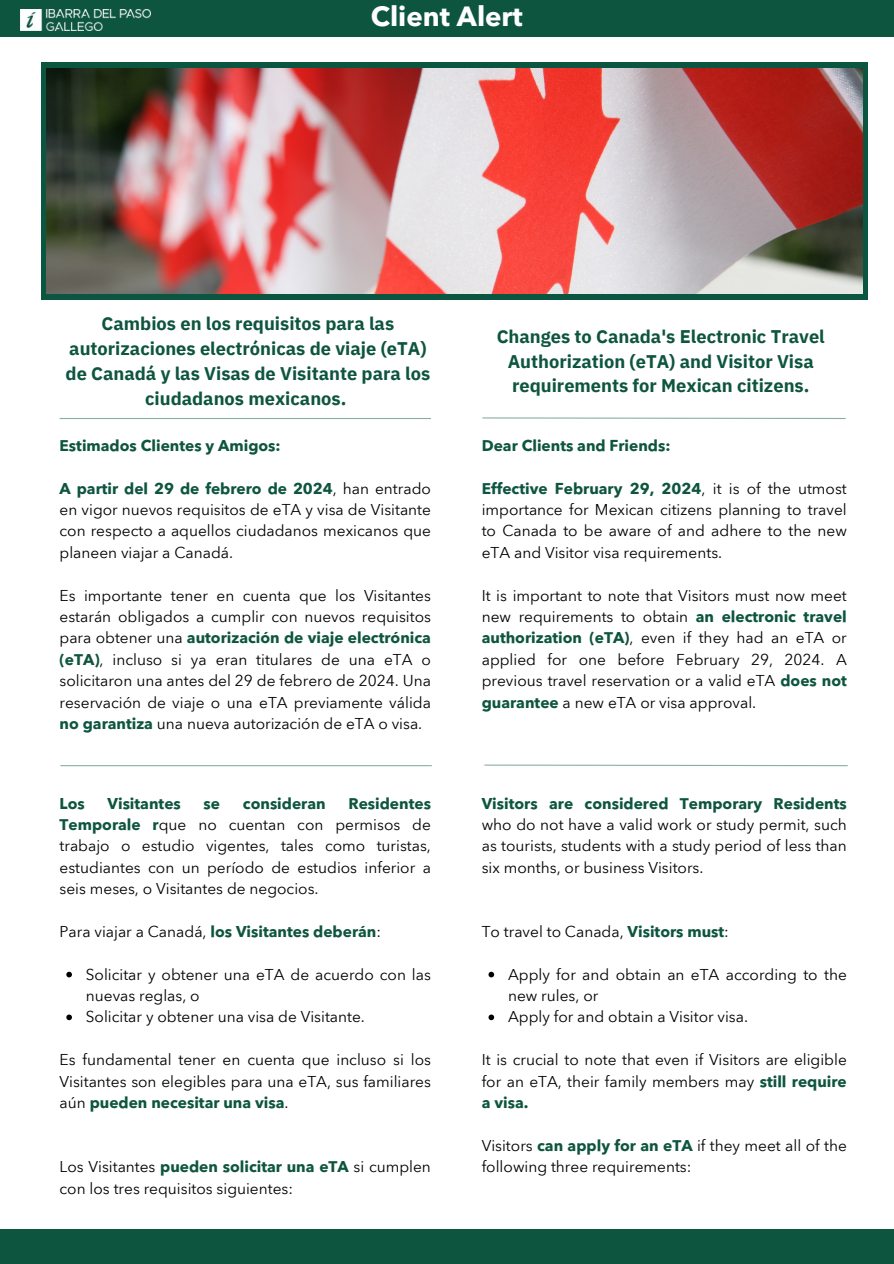
<style>
.page{position:relative;width:894px;height:1264px;background:#fff}
.page>*{position:absolute;margin:0;border:0;box-sizing:border-box;transform-origin:0 0}
.t1{font:700 27.6px "Avenir Next LT Pro";color:#fff}
.t2{font:700 18.3px/24.8px "IBM Plex Sans";color:#0e5540;text-align:center}
.t3{font:15.45px/21.3px "Avenir Next Thai Modern";color:#000;text-align:justify}
.t4{font:700 15.45px "Avenir Next Thai Modern";color:#0e5540}
.s1{font-weight:700;color:#0e5540}
.s2{font-weight:400;color:#000}
</style>
<div class="page">
<div style="left:0;top:0;width:893px;height:36px;background:#0e5540"></div>
<img style="left:20px;top:9px;width:131px;height:22px">
<div style="left:0;top:1228px;width:893px;height:35px;background:#0e5540"></div>
<div style="left:41px;top:63px;width:825px;height:237px;background:#0b5641"></div>
<svg style="left:484px;top:764px;width:364px;height:2px"></svg>
<hr style="left:60px;top:765px;width:371px;height:1px;background:#0b5641">
<svg style="left:482px;top:417px;width:364px;height:2px"></svg>
<hr style="left:60px;top:418px;width:371px;height:1px;background:#0b5641">
<img style="left:46px;top:69px;width:816px;height:225px">
<svg style="left:66px;top:971px;width:6px;height:6px"></svg>
<svg style="left:66px;top:1014px;width:6px;height:6px"></svg>
<svg style="left:488px;top:971px;width:6px;height:6px"></svg>
<svg style="left:488px;top:1014px;width:6px;height:6px"></svg>
<h2 class="t1" style="left:371px;top:5px;width:153px">Client Alert</h2>
<h2 class="t2" style="left:66px;top:311px;width:366px">Cambios en los requisitos para las autorizaciones electrónicas de viaje (eTA) de Canadá y las Visas de Visitante para los ciudadanos mexicanos.</h2>
<h3 class="t4" style="left:60px;top:433px;width:222px">Estimados Clientes y Amigos:</h3>
<p class="t3" style="left:60px;top:477px;width:373px"><span class="s1">A partir del 29 de febrero de 2024</span>, han entrado en vigor nuevos requisitos de eTA y visa de Visitante con respecto a aquellos ciudadanos mexicanos que planeen viajar a Canadá.</p>
<p class="t3" style="left:60px;top:584px;width:373px">Es importante tener en cuenta que los Visitantes estarán obligados a cumplir con nuevos requisitos para obtener una <span class="s1">autorización de viaje electrónica (eTA)</span>, incluso si ya eran titulares de una eTA o solicitaron una antes del 29 de febrero de 2024. Una reservación de viaje o una eTA previamente válida <span class="s1">no garantiza</span> una nueva autorización de eTA o visa.</p>
<p class="t3" style="left:60px;top:791px;width:373px;text-indent:289px"><span class="s1">Residentes Temporale r</span>que no cuentan con permisos de trabajo o estudio vigentes, tales como turistas, estudiantes con un período de estudios inferior a seis meses, o Visitantes de negocios.</p>
<p class="t4" style="left:60px;top:919px;width:323px"><span class="s2">Para viajar a Canadá,</span> los Visitantes deberán<span class="s2">:</span></p>
<p class="t3" style="left:86px;top:962px;width:346px">Solicitar y obtener una eTA de acuerdo con las nuevas reglas, o</p>
<p class="t3" style="left:86px;top:1005px;width:280px">Solicitar y obtener una visa de Visitante.</p>
<p class="t3" style="left:60px;top:1048px;width:373px">Es fundamental tener en cuenta que incluso si los Visitantes son elegibles para una eTA, sus familiares aún <span class="s1">pueden necesitar una visa</span>.</p>
<p class="t4" style="left:60px;top:791px;width:27px">Los</p>
<p class="t4" style="left:107px;top:791px;width:75px">Visitantes</p>
<p class="t4" style="left:203px;top:791px;width:18px">se</p>
<p class="t4" style="left:243px;top:791px;width:84px">consideran</p>
<p class="t3" style="left:60px;top:1155px;width:373px">Los Visitantes <span class="s1">pueden solicitar una eTA</span> si cumplen con los tres requisitos siguientes:</p>
<h1 class="t2" style="left:496px;top:323px;width:329px">Changes to Canada's Electronic Travel<br>Authorization (eTA) and Visitor Visa requirements for Mexican citizens.</h1>
<h3 class="t4" style="left:481px;top:433px;width:190px">Dear Clients and Friends:</h3>
<p class="t3" style="left:481px;top:477px;width:366px"><span class="s1">Effective February 29, 2024</span>, it is of the utmost importance for Mexican citizens planning to travel to Canada to be aware of and adhere to the new eTA and Visitor visa requirements.</p>
<p class="t3" style="left:481px;top:584px;width:366px">It is important to note that Visitors must now meet new requirements to obtain <span class="s1">an electronic travel authorization (eTA)</span>, even if they had an eTA or applied for one before February 29, 2024. A previous travel reservation or a valid eTA <span class="s1">does not guarantee</span> a new eTA or visa approval.</p>
<p class="t3" style="left:481px;top:791px;width:366px"><span class="s1">Visitors are considered Temporary Residents </span>who do not have a valid work or study permit, such as tourists, students with a study period of less than six months, or business Visitors.</p>
<p class="t3" style="left:481px;top:920px;width:248px">To travel to Canada, <span class="s1">Visitors must</span>:</p>
<p class="t3" style="left:508px;top:962px;width:340px">Apply for and obtain an eTA according to the new rules, or</p>
<p class="t3" style="left:508px;top:1005px;width:241px">Apply for and obtain a Visitor visa.</p>
<p class="t3" style="left:481px;top:1048px;width:366px">It is crucial to note that even if Visitors are eligible for an eTA, their family members may <span class="s1">still require a visa.</span></p>
<p class="t3" style="left:481px;top:1133px;width:366px">Visitors <span class="s1">can apply for an eTA</span> if they meet all of the following three requirements:</p>
</div>
